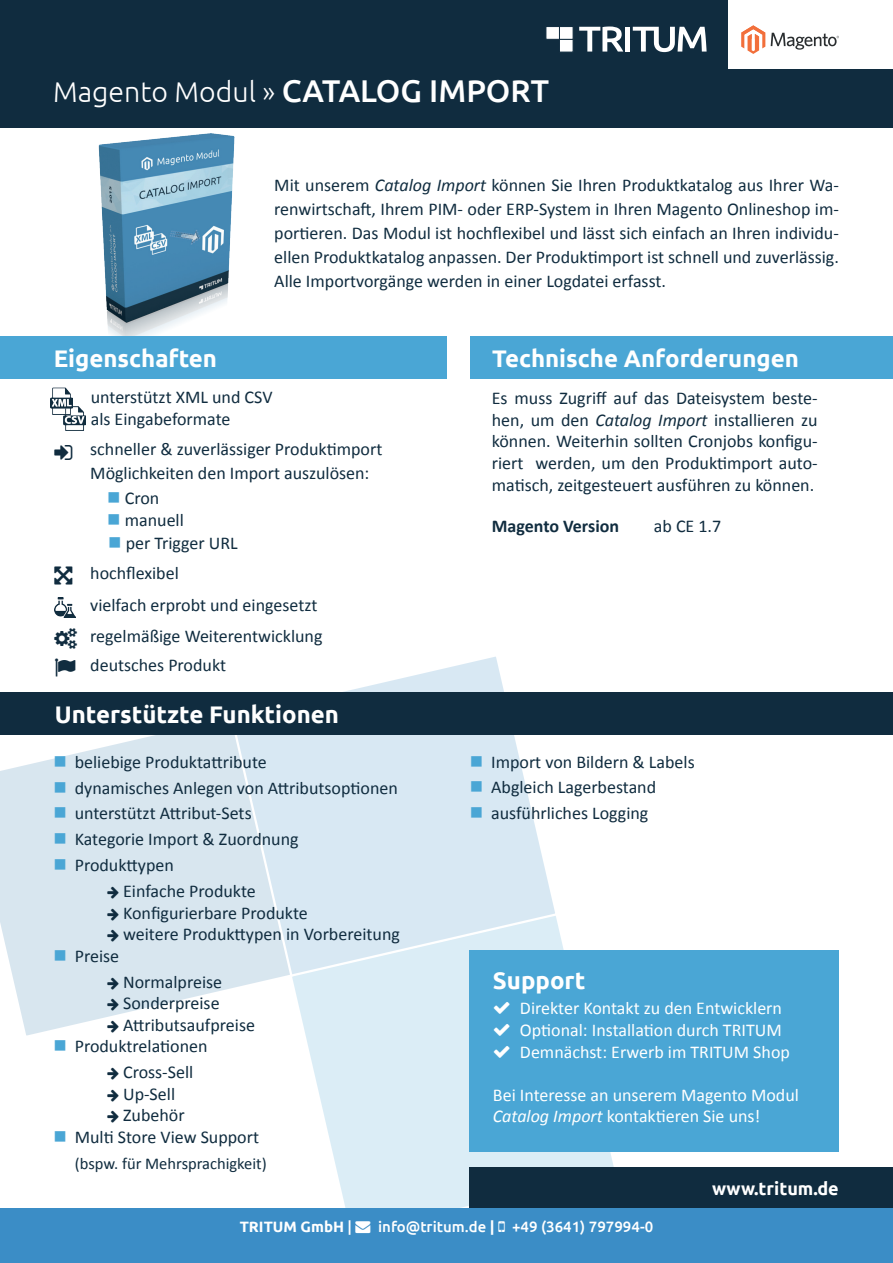
<style>
.page{position:relative;width:893px;height:1263px;background:#fff}
.page>*{position:absolute;margin:0;border:0;box-sizing:border-box;transform-origin:0 0}
.t1{font:300 28.5px "Ubuntu";color:#fff}
.t2{font:700 24px "Ubuntu";color:#fff}
.t3{font:18px/21.6px "Calibri";color:#102c3f}
.t4{font:18px/21.6px "Calibri";color:#fff}
.t5{font:700 18px "Calibri";color:#102c3f}
.t6{font:700 18px "Ubuntu";color:#fff}
.t7{font:16.5px "Calibri";color:#102c3f}
.t8{font:500 15px "Ubuntu";color:#fff}
.s1{font-weight:500;font-size:31.5px}
.s2{font-style:italic}
.s3{color:#4aa6d5}
.s4{font-weight:700}
</style>
<div class="page">
<img style="left:64px;top:407px;width:21px;height:24px">
<svg style="left:288px;top:931px;width:326px;height:278px"></svg>
<svg style="left:294px;top:656px;width:265px;height:322px"></svg>
<svg style="left:0;top:735px;width:294px;height:305px"></svg>
<div style="left:0;top:0;width:893px;height:128px;background:#102c3f"></div>
<div style="left:470px;top:1167px;width:423px;height:42px;background:#102c3f"></div>
<div style="left:0;top:1209px;width:893px;height:54px;background:#3b8dc6"></div>
<div style="left:471px;top:337px;width:422px;height:42px;background:#4aa6d5"></div>
<div style="left:0;top:692px;width:893px;height:43px;background:#102c3f"></div>
<div style="left:728px;top:0;width:165px;height:68px;background:#fff"></div>
<svg style="left:546px;top:27px;width:27px;height:25px"></svg>
<svg style="left:579px;top:27px;width:44px;height:25px"></svg>
<div style="left:625px;top:27px;width:5px;height:25px;background:#fff"></div>
<svg style="left:633px;top:27px;width:74px;height:25px"></svg>
<svg style="left:741px;top:25px;width:24px;height:29px"></svg>
<svg style="left:771px;top:33px;width:68px;height:17px"></svg>
<img style="left:51px;top:388px;width:21px;height:27px">
<img style="left:54px;top:598px;width:21px;height:19px">
<div style="left:470px;top:950px;width:369px;height:202px;background:#4aa6d5"></div>
<img style="left:41px;top:133px;width:242px;height:204px">
<div style="left:0;top:337px;width:447px;height:42px;background:#4aa6d5"></div>
<svg style="left:107px;top:886px;width:12px;height:12px"></svg>
<svg style="left:107px;top:908px;width:12px;height:12px"></svg>
<svg style="left:107px;top:930px;width:12px;height:12px"></svg>
<svg style="left:107px;top:977px;width:12px;height:12px"></svg>
<svg style="left:107px;top:999px;width:12px;height:12px"></svg>
<svg style="left:107px;top:1020px;width:12px;height:12px"></svg>
<h1 class="t1" style="left:53px;top:75px;width:497px">Magento Modul » <span class="s1">CATALOG IMPORT</span></h1>
<h2 class="t2" style="left:54px;top:344px;width:165px">Eigenschaften</h2>
<p class="t3" style="left:274px;top:173px;width:566px;line-height:24px;text-align:justify">Mit unserem <span class="s2">Catalog Import</span> können Sie Ihren Produktkatalog aus Ihrer Wa&shy;renwirtschaft, Ihrem PIM- oder ERP-System in Ihren Magento Onlineshop im&shy;portieren. Das Modul ist hochflexibel und lässt sich einfach an Ihren individu&shy;ellen Produktkatalog anpassen. Der Produktimport ist schnell und zuverlässig.<br>Alle Importvorgänge werden in einer Logdatei erfasst.</p>
<h2 class="t2" style="left:492px;top:344px;width:308px">Technische Anforderungen</h2>
<p class="t3" style="left:91px;top:386px;width:183px">unterstützt XML und CSV als Eingabeformate</p>
<p class="t3" style="left:90px;top:438px;width:294px;line-height:23.2px">schneller &amp; zuverlässiger Produktimport<br>Möglichkeiten den Import auszulösen:</p>
<p class="t3" style="left:107px;top:487px;width:54px"><span class="s3">■</span> Cron</p>
<p class="t3" style="left:107px;top:509px;width:78px"><span class="s3">■</span> manuell</p>
<p class="t3" style="left:90px;top:528px;width:149px;line-height:30px;text-indent:18px"><span class="s3">■</span> per Trigger URL hochflexibel</p>
<p class="t3" style="left:90px;top:591px;width:234px;line-height:29.7px">vielfach erprobt und eingesetzt regelmäßige Weiterentwicklung deutsches Produkt</p>
<h2 class="t2" style="left:55px;top:700px;width:286px">Unterstützte Funktionen</h2>
<p class="t3" style="left:53px;top:751px;width:215px"><span class="s3">■</span> beliebige Produktattribute</p>
<p class="t3" style="left:53px;top:777px;width:346px"><span class="s3">■</span> dynamisches Anlegen von Attributsoptionen</p>
<p class="t3" style="left:53px;top:803px;width:200px"><span class="s3">■</span> unterstützt Attribut-Sets</p>
<p class="t3" style="left:53px;top:828px;width:247px"><span class="s3">■</span> Kategorie Import &amp; Zuordnung</p>
<p class="t3" style="left:123px;top:852px;width:134px;line-height:25.8px;text-indent:-70px"><span class="s3">■</span> Produkttypen<br>Einfache Produkte</p>
<p class="t3" style="left:123px;top:902px;width:278px">Konfigurierbare Produkte<br>weitere Produkttypen in Vorbereitung</p>
<p class="t3" style="left:53px;top:945px;width:67px"><span class="s3">■</span> Preise</p>
<p class="t3" style="left:123px;top:971px;width:133px">Normalpreise<br>Sonderpreise<br>Attributsaufpreise</p>
<p class="t3" style="left:123px;top:1033px;width:86px;line-height:25.8px;text-indent:-70px"><span class="s3">■</span> Produktrelationen<br>Cross-Sell</p>
<p class="t3" style="left:123px;top:1083px;width:63px">Up-Sell<br>Zubehör</p>
<p class="t3" style="left:53px;top:1126px;width:207px"><span class="s3">■</span> Multi Store View Support</p>
<p class="t7" style="left:75px;top:1153px;width:194px">(bspw. für Mehrsprachigkeit)</p>
<p class="t3" style="left:492px;top:387px;width:327px;text-align:justify">Es muss Zugriff auf das Dateisystem beste&shy;hen, um den <span class="s2">Catalog Import</span> installieren zu können. Weiterhin sollten Cronjobs konfigu&shy;riert werden, um den Produktimport auto&shy;matisch, zeitgesteuert ausführen zu können.</p>
<p class="t5" style="left:492px;top:515px;width:129px">Magento Version</p>
<p class="t3" style="left:654px;top:515px;width:69px">ab CE 1.7</p>
<p class="t3" style="left:470px;top:751px;width:226px"><span class="s3">■</span> Import von Bildern &amp; Labels</p>
<p class="t3" style="left:470px;top:777px;width:188px"><span class="s3">■</span> Abgleich Lagerbestand</p>
<p class="t3" style="left:470px;top:803px;width:180px"><span class="s3">■</span> ausführliches Logging</p>
<h2 class="t2" style="left:493px;top:965px;width:94px">Support</h2>
<p class="t4" style="left:520px;top:997px;width:272px">Direkter Kontakt zu den Entwicklern<br>Optional: Installation durch TRITUM<br>Demnächst: Erwerb im TRITUM Shop</p>
<p class="t4" style="left:493px;top:1084px;width:308px">Bei Interesse an unserem Magento Modul<br><span class="s2">Catalog Import</span> kontaktieren Sie uns!</p>
<p class="t6" style="left:712px;top:1178px;width:128px">www.tritum.de</p>
<p class="t8" style="left:240px;top:1217px;width:415px"><span class="s4">TRITUM GmbH</span> | → info@tritum.de <span class="s4">|</span> +49 (3641) 797994-0</p>
</div>
